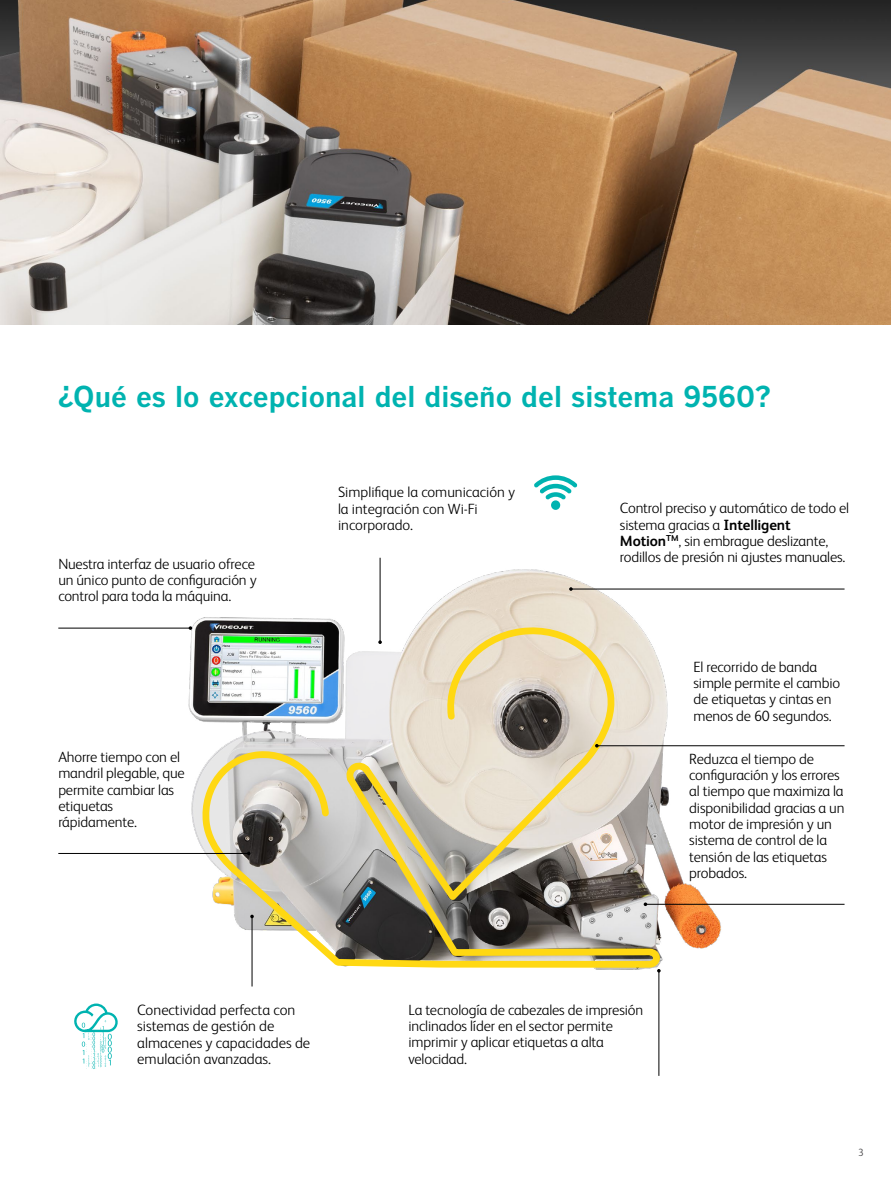
<style>
.page{position:relative;width:891px;height:1188px;background:#fff}
.page>*{position:absolute;margin:0;border:0;box-sizing:border-box;transform-origin:0 0}
.t1{font:700 28.5px "Benton Gothic";color:#00b3b0}
.t2{font:300 15px/16.5px "FS Albert Pro";color:#000}
.t3{font:300 14.85px/16.4px "FS Albert Pro";letter-spacing:-.01em;color:#000}
.t4{font:300 10.5px "FS Albert Pro";color:#414042}
.s1{font-weight:700}
</style>
<div class="page">
<img style="left:148px;top:557px;width:608px;height:494px">
<svg style="left:357px;top:622px;width:266px;height:148px;background:#dad1bb"></svg>
<svg style="left:376px;top:770px;width:285px;height:198px;background:#aea68b"></svg>
<hr style="left:58px;top:853px;width:191px;height:1px;background:#000">
<hr style="left:597px;top:745px;width:248px;height:1px;background:#000">
<svg style="left:595px;top:744px;width:4px;height:4px"></svg>
<hr style="left:658px;top:971px;width:1px;height:105px;background:#000">
<svg style="left:657px;top:969px;width:4px;height:4px"></svg>
<hr style="left:645px;top:904px;width:200px;height:1px;background:#000">
<hr style="left:571px;top:589px;width:274px;height:1px;background:#000">
<svg style="left:569px;top:587px;width:4px;height:4px"></svg>
<svg style="left:534px;top:475px;width:43px;height:25px"></svg>
<div style="left:551px;top:500px;width:9px;height:10px;background:#00b3b0;border-radius:50%"></div>
<hr style="left:58px;top:628px;width:132px;height:1px;background:#000">
<hr style="left:380px;top:558px;width:1px;height:84px;background:#000">
<svg style="left:378px;top:640px;width:4px;height:4px"></svg>
<img style="left:0;top:0;width:891px;height:325px">
<svg style="left:74px;top:1003px;width:44px;height:66px"></svg>
<hr style="left:252px;top:916px;width:1px;height:71px;background:#000">
<svg style="left:203px;top:751px;width:173px;height:217px"></svg>
<h1 class="t1" style="left:58px;top:380px;width:714px">¿Qué es lo excepcional del diseño del sistema 9560?</h1>
<p class="t3" style="left:58px;top:555px;width:200px;text-align:justify">Nuestra interfaz de usuario ofrece un único punto de configuración y control para toda la máquina.</p>
<p class="t3" style="left:338px;top:483px;width:179px">Simplifique la comunicación y la integración con Wi-Fi incorporado.</p>
<p class="t3" style="left:620px;top:499px;width:231px">Control preciso y automático de todo el sistema gracias a <span class="s1">Intelligent Motion</span><sup>TM</sup>, sin embrague deslizante, rodillos de presión ni ajustes manuales.</p>
<p class="t3" style="left:693px;top:658px;width:148px">El recorrido de banda simple permite el cambio de etiquetas y cintas en menos de 60 segundos.</p>
<p class="t3" style="left:58px;top:748px;width:128px">Ahorre tiempo con el mandril plegable, que permite cambiar las etiquetas rápidamente.</p>
<p class="t3" style="left:689px;top:750px;width:157px">Reduzca el tiempo de configuración y los errores al tiempo que maximiza la disponibilidad gracias a un motor de impresión y un sistema de control de la tensión de las etiquetas probados.</p>
<p class="t2" style="left:137px;top:1000px;width:174px">Conectividad perfecta con sistemas de gestión de almacenes y capacidades de emulación avanzadas.</p>
<p class="t3" style="left:408px;top:1000px;width:236px">La tecnología de cabezales de impresión inclinados líder en el sector permite imprimir y aplicar etiquetas a alta velocidad.</p>
<p class="t4" style="left:858px;top:1145px;width:7px">3</p>
</div>
